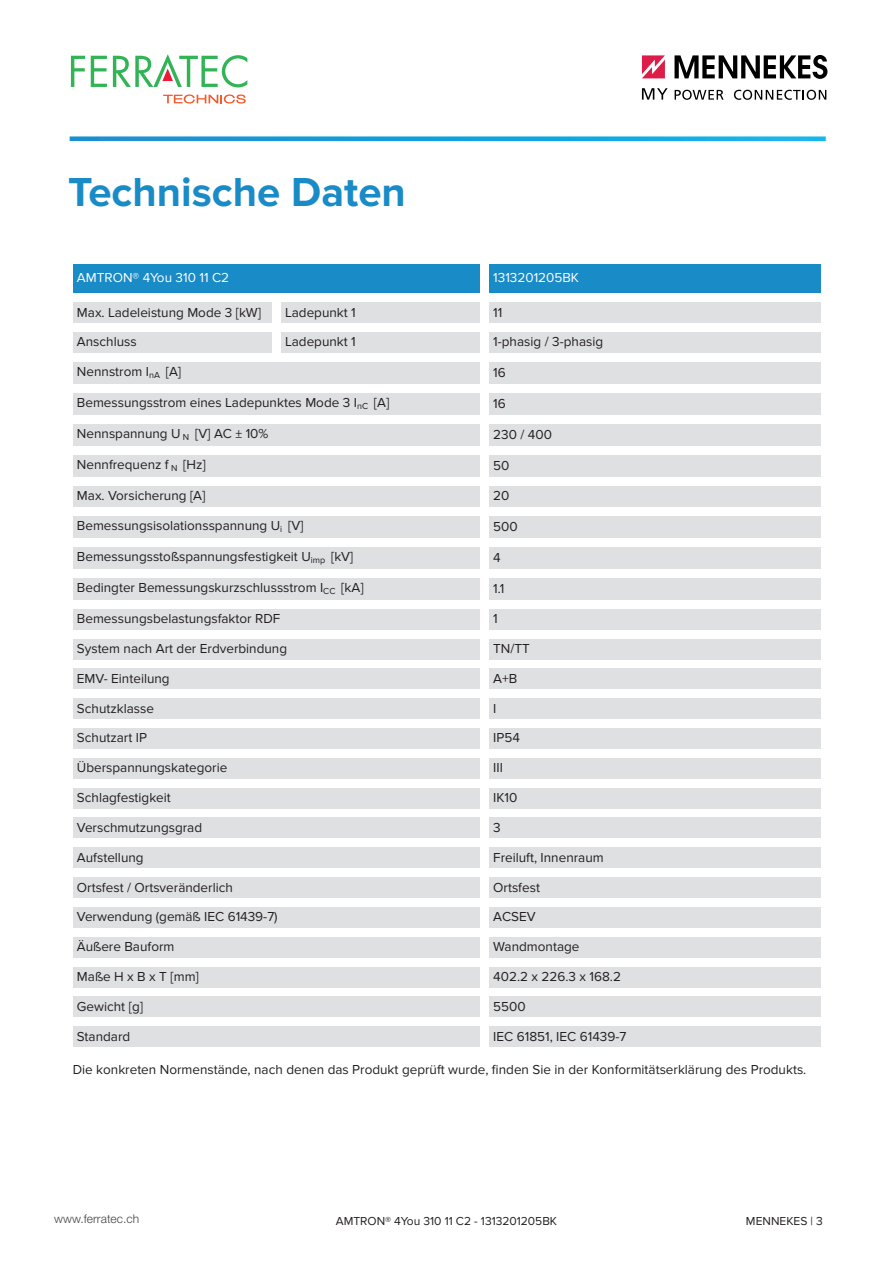
<style>
.page{position:relative;width:893px;height:1263px;background:#fff}
.page>*{position:absolute;margin:0;border:0;box-sizing:border-box;transform-origin:0 0}
.t1{font:700 42px "Proxima Nova";color:#198bc7}
.t2{font:13.5px "Proxima Nova";color:#231f20}
.t3{font:13.5px "Proxima Nova";color:#fff}
.t4{font:12px "Proxima Nova";color:#231f20}
.t5{font:300 12px "Helvetica Neue LT Std";letter-spacing:.005em;color:#454647}
</style>
<div class="page">
<img style="left:69px;top:136px;width:758px;height:4px">
<svg style="left:642px;top:88px;width:26px;height:12px"></svg>
<svg style="left:675px;top:90px;width:49px;height:10px"></svg>
<svg style="left:734px;top:90px;width:92px;height:10px"></svg>
<svg style="left:642px;top:55px;width:23px;height:23px"></svg>
<svg style="left:674px;top:55px;width:153px;height:24px"></svg>
<svg style="left:163px;top:94px;width:83px;height:10px"></svg>
<svg style="left:71px;top:56px;width:14px;height:31px"></svg>
<svg style="left:91px;top:56px;width:16px;height:31px"></svg>
<svg style="left:113px;top:54px;width:134px;height:33px"></svg>
<div style="left:73px;top:264px;width:407px;height:29px;background:#198bc7"></div>
<div style="left:489px;top:264px;width:331px;height:29px;background:#198bc7"></div>
<div style="left:73px;top:302px;width:198px;height:21px;background:#dfe0e2"></div>
<div style="left:281px;top:302px;width:199px;height:21px;background:#dfe0e2"></div>
<div style="left:489px;top:302px;width:331px;height:21px;background:#dfe0e2"></div>
<div style="left:73px;top:332px;width:198px;height:21px;background:#dfe0e2"></div>
<div style="left:281px;top:332px;width:199px;height:21px;background:#dfe0e2"></div>
<div style="left:489px;top:332px;width:331px;height:21px;background:#dfe0e2"></div>
<div style="left:73px;top:362px;width:407px;height:22px;background:#dfe0e2"></div>
<div style="left:489px;top:362px;width:331px;height:22px;background:#dfe0e2"></div>
<div style="left:73px;top:393px;width:407px;height:22px;background:#dfe0e2"></div>
<div style="left:489px;top:393px;width:331px;height:22px;background:#dfe0e2"></div>
<div style="left:73px;top:424px;width:407px;height:22px;background:#dfe0e2"></div>
<div style="left:489px;top:424px;width:331px;height:22px;background:#dfe0e2"></div>
<div style="left:73px;top:455px;width:407px;height:22px;background:#dfe0e2"></div>
<div style="left:489px;top:455px;width:331px;height:22px;background:#dfe0e2"></div>
<div style="left:73px;top:486px;width:407px;height:21px;background:#dfe0e2"></div>
<div style="left:489px;top:486px;width:331px;height:21px;background:#dfe0e2"></div>
<div style="left:73px;top:516px;width:407px;height:22px;background:#dfe0e2"></div>
<div style="left:489px;top:516px;width:331px;height:22px;background:#dfe0e2"></div>
<div style="left:73px;top:547px;width:407px;height:22px;background:#dfe0e2"></div>
<div style="left:489px;top:547px;width:331px;height:22px;background:#dfe0e2"></div>
<div style="left:73px;top:578px;width:407px;height:22px;background:#dfe0e2"></div>
<div style="left:489px;top:578px;width:331px;height:22px;background:#dfe0e2"></div>
<div style="left:73px;top:609px;width:407px;height:20px;background:#dfe0e2"></div>
<div style="left:489px;top:609px;width:331px;height:20px;background:#dfe0e2"></div>
<div style="left:73px;top:639px;width:407px;height:20px;background:#dfe0e2"></div>
<div style="left:489px;top:639px;width:331px;height:20px;background:#dfe0e2"></div>
<div style="left:73px;top:669px;width:407px;height:20px;background:#dfe0e2"></div>
<div style="left:489px;top:669px;width:331px;height:20px;background:#dfe0e2"></div>
<div style="left:73px;top:698px;width:407px;height:21px;background:#dfe0e2"></div>
<div style="left:489px;top:698px;width:331px;height:21px;background:#dfe0e2"></div>
<div style="left:73px;top:728px;width:407px;height:21px;background:#dfe0e2"></div>
<div style="left:489px;top:728px;width:331px;height:21px;background:#dfe0e2"></div>
<div style="left:73px;top:758px;width:407px;height:20px;background:#dfe0e2"></div>
<div style="left:489px;top:758px;width:331px;height:20px;background:#dfe0e2"></div>
<div style="left:73px;top:788px;width:407px;height:20px;background:#dfe0e2"></div>
<div style="left:489px;top:788px;width:331px;height:20px;background:#dfe0e2"></div>
<div style="left:73px;top:818px;width:407px;height:20px;background:#dfe0e2"></div>
<div style="left:489px;top:818px;width:331px;height:20px;background:#dfe0e2"></div>
<div style="left:73px;top:847px;width:407px;height:21px;background:#dfe0e2"></div>
<div style="left:489px;top:847px;width:331px;height:21px;background:#dfe0e2"></div>
<div style="left:73px;top:877px;width:407px;height:21px;background:#dfe0e2"></div>
<div style="left:489px;top:877px;width:331px;height:21px;background:#dfe0e2"></div>
<div style="left:73px;top:907px;width:407px;height:21px;background:#dfe0e2"></div>
<div style="left:489px;top:907px;width:331px;height:21px;background:#dfe0e2"></div>
<div style="left:73px;top:937px;width:407px;height:20px;background:#dfe0e2"></div>
<div style="left:489px;top:937px;width:331px;height:20px;background:#dfe0e2"></div>
<div style="left:73px;top:967px;width:407px;height:20px;background:#dfe0e2"></div>
<div style="left:489px;top:967px;width:331px;height:20px;background:#dfe0e2"></div>
<div style="left:73px;top:996px;width:407px;height:21px;background:#dfe0e2"></div>
<div style="left:489px;top:996px;width:331px;height:21px;background:#dfe0e2"></div>
<div style="left:73px;top:1026px;width:407px;height:21px;background:#dfe0e2"></div>
<div style="left:489px;top:1026px;width:331px;height:21px;background:#dfe0e2"></div>
<h1 class="t1" style="left:68px;top:168px;width:339px">Technische Daten</h1>
<p class="t3" style="left:77px;top:270px;width:154px">AMTRON® 4You 310 11 C2</p>
<p class="t3" style="left:493px;top:270px;width:87px">1313201205BK</p>
<p class="t2" style="left:77px;top:304px;width:185px">Max. Ladeleistung Mode 3 [kW]</p>
<p class="t2" style="left:285px;top:304px;width:72px">Ladepunkt 1</p>
<p class="t2" style="left:493px;top:304px;width:11px">11</p>
<p class="t2" style="left:77px;top:334px;width:61px">Anschluss</p>
<p class="t2" style="left:285px;top:334px;width:72px">Ladepunkt 1</p>
<p class="t2" style="left:493px;top:334px;width:111px">1-phasig / 3-phasig</p>
<p class="t2" style="left:77px;top:364px;width:106px">Nennstrom I<sub>nA</sub> [A]</p>
<p class="t2" style="left:493px;top:364px;width:14px">16</p>
<p class="t2" style="left:77px;top:395px;width:314px">Bemessungsstrom eines Ladepunktes Mode 3 I<sub>nC</sub> [A]</p>
<p class="t2" style="left:493px;top:396px;width:14px">16</p>
<p class="t2" style="left:77px;top:426px;width:193px">Nennspannung U <sub>N</sub> [V] AC ± 10%</p>
<p class="t2" style="left:493px;top:427px;width:60px">230 / 400</p>
<p class="t2" style="left:77px;top:457px;width:130px">Nennfrequenz f <sub>N</sub> [Hz]</p>
<p class="t2" style="left:493px;top:458px;width:18px">50</p>
<p class="t2" style="left:77px;top:488px;width:130px">Max. Vorsicherung [A]</p>
<p class="t2" style="left:493px;top:488px;width:18px">20</p>
<p class="t2" style="left:77px;top:518px;width:228px">Bemessungsisolationsspannung U<sub>i</sub> [V]</p>
<p class="t2" style="left:493px;top:518px;width:26px">500</p>
<p class="t2" style="left:77px;top:549px;width:278px">Bemessungsstoßspannungsfestigkeit U<sub>imp</sub> [kV]</p>
<p class="t2" style="left:493px;top:549px;width:9px">4</p>
<p class="t2" style="left:77px;top:580px;width:288px">Bedingter Bemessungskurzschlussstrom I<sub>CC</sub> [kA]</p>
<p class="t2" style="left:493px;top:580px;width:13px">1.1</p>
<p class="t2" style="left:77px;top:611px;width:205px">Bemessungsbelastungsfaktor RDF</p>
<p class="t2" style="left:493px;top:611px;width:6px">1</p>
<p class="t2" style="left:77px;top:641px;width:212px">System nach Art der Erdverbindung</p>
<p class="t2" style="left:493px;top:641px;width:38px">TN/TT</p>
<p class="t2" style="left:77px;top:671px;width:94px">EMV- Einteilung</p>
<p class="t2" style="left:493px;top:671px;width:26px">A+B</p>
<p class="t2" style="left:77px;top:700px;width:79px">Schutzklasse</p>
<p class="t2" style="left:493px;top:700px;width:5px">I</p>
<p class="t2" style="left:77px;top:730px;width:71px">Schutzart IP</p>
<p class="t2" style="left:493px;top:730px;width:28px">IP54</p>
<p class="t2" style="left:77px;top:760px;width:152px">Überspannungskategorie</p>
<p class="t2" style="left:493px;top:760px;width:11px">III</p>
<p class="t2" style="left:77px;top:790px;width:95px">Schlagfestigkeit</p>
<p class="t2" style="left:493px;top:790px;width:26px">IK10</p>
<p class="t2" style="left:77px;top:820px;width:127px">Verschmutzungsgrad</p>
<p class="t2" style="left:493px;top:820px;width:9px">3</p>
<p class="t2" style="left:77px;top:849px;width:68px">Aufstellung</p>
<p class="t2" style="left:493px;top:849px;width:112px">Freiluft, Innenraum</p>
<p class="t2" style="left:77px;top:879px;width:157px">Ortsfest / Ortsveränderlich</p>
<p class="t2" style="left:493px;top:879px;width:48px">Ortsfest</p>
<p class="t2" style="left:77px;top:909px;width:202px">Verwendung (gemäß IEC 61439-7)</p>
<p class="t2" style="left:493px;top:909px;width:44px">ACSEV</p>
<p class="t2" style="left:77px;top:939px;width:99px">Äußere Bauform</p>
<p class="t2" style="left:493px;top:939px;width:88px">Wandmontage</p>
<p class="t2" style="left:77px;top:969px;width:123px">Maße H x B x T [mm]</p>
<p class="t2" style="left:493px;top:969px;width:129px">402.2 x 226.3 x 168.2</p>
<p class="t2" style="left:77px;top:998px;width:68px">Gewicht [g]</p>
<p class="t2" style="left:493px;top:998px;width:34px">5500</p>
<p class="t2" style="left:77px;top:1028px;width:55px">Standard</p>
<p class="t2" style="left:493px;top:1028px;width:135px">IEC 61851, IEC 61439-7</p>
<p class="t2" style="left:73px;top:1062px;width:735px">Die konkreten Normenstände, nach denen das Produkt geprüft wurde, finden Sie in der Konformitätserklärung des Produkts.</p>
<p class="t5" style="left:54px;top:1212px;width:86px">www.ferratec.ch</p>
<p class="t4" style="left:70px;top:1214px;width:108px">www.MENNEKES.de</p>
<p class="t4" style="left:336px;top:1214px;width:223px">AMTRON® 4You 310 11 C2 - 1313201205BK</p>
<p class="t4" style="left:746px;top:1214px;width:78px">MENNEKES | 3</p>
</div>
